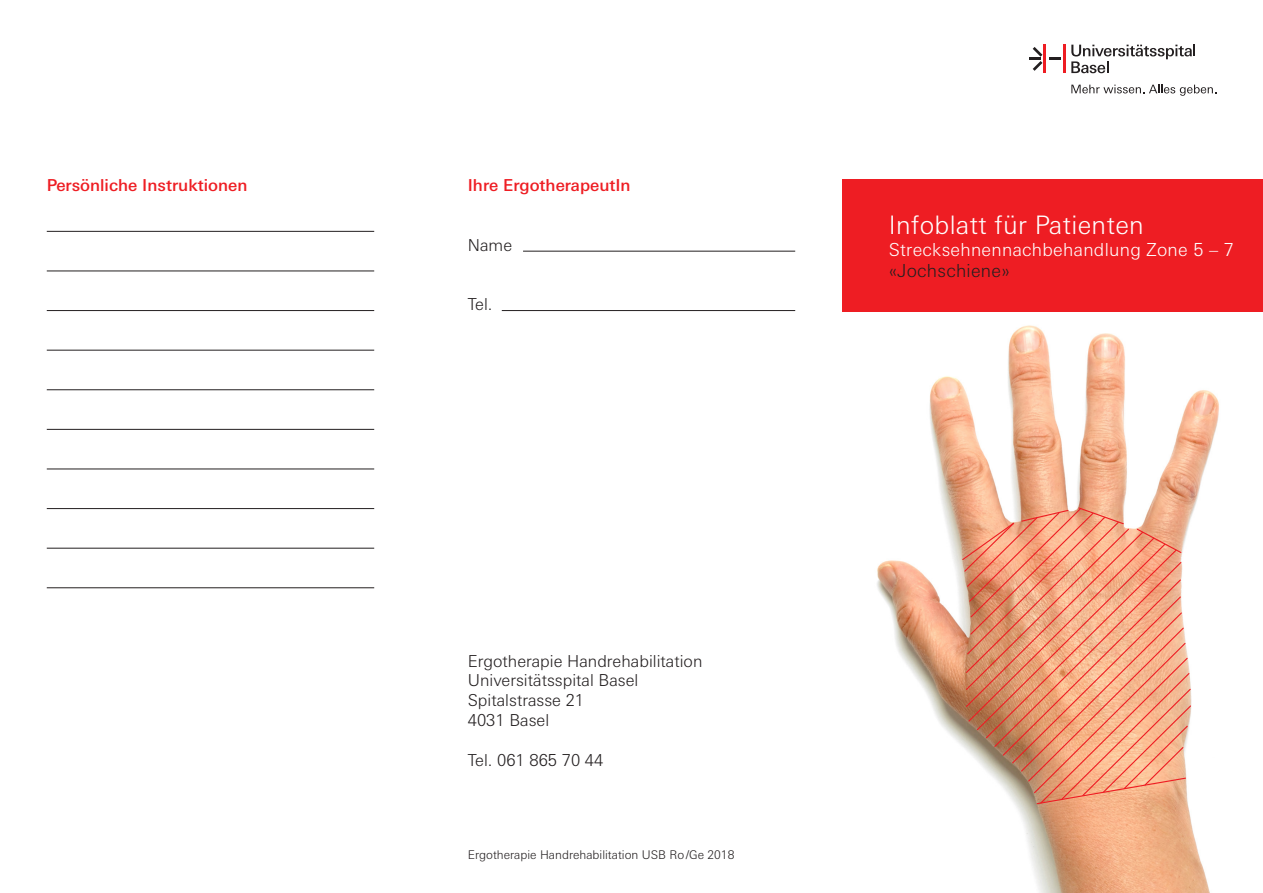
<style>
.page{position:relative;width:1263px;height:893px;background:#fff}
.page>*{position:absolute;margin:0;border:0;box-sizing:border-box;transform-origin:0 0}
.t1{font:300 25.5px "LT Univers Basic";letter-spacing:.015em;color:#fff}
.t2{font:300 18px "LT Univers Basic";letter-spacing:.015em;color:#fff}
.t3{font:300 18px "LT Univers Basic";letter-spacing:.015em;color:#231f20}
.t4{font:300 16.5px "LT Univers Basic";color:#231f20}
.t5{font:500 16.5px "LT Univers Basic";color:#ee1d23}
.t6{font:300 12px "LT Univers Basic";color:#231f20}
</style>
<div class="page">
<hr style="left:1043px;top:45px;width:3px;height:28px;background:#ee1d23">
<hr style="left:1063px;top:45px;width:3px;height:28px;background:#ee1d23">
<svg style="left:1049px;top:58px;width:11px;height:2px"></svg>
<svg style="left:1029px;top:47px;width:13px;height:24px"></svg>
<svg style="left:1071px;top:45px;width:124px;height:28px"></svg>
<svg style="left:1071px;top:85px;width:145px;height:11px"></svg>
<div style="left:842px;top:179px;width:421px;height:134px;background:#ee1d23"></div>
<hr style="left:523px;top:251px;width:272px;height:1px;background:#231f20">
<hr style="left:502px;top:310px;width:293px;height:1px;background:#231f20">
<hr style="left:47px;top:231px;width:327px;height:1px;background:#231f20">
<hr style="left:47px;top:271px;width:327px;height:1px;background:#231f20">
<hr style="left:47px;top:310px;width:327px;height:1px;background:#231f20">
<hr style="left:47px;top:350px;width:327px;height:1px;background:#231f20">
<hr style="left:47px;top:389px;width:327px;height:1px;background:#231f20">
<hr style="left:47px;top:429px;width:327px;height:1px;background:#231f20">
<hr style="left:47px;top:469px;width:327px;height:1px;background:#231f20">
<hr style="left:47px;top:508px;width:327px;height:1px;background:#231f20">
<hr style="left:47px;top:548px;width:327px;height:1px;background:#231f20">
<hr style="left:47px;top:587px;width:327px;height:1px;background:#231f20">
<img style="left:877px;top:325px;width:342px;height:568px">
<svg style="left:961px;top:506px;width:231px;height:299px;background:#eaa685"></svg>
<p class="t5" style="left:47px;top:176px;width:202px">Persönliche Instruktionen</p>
<p class="t5" style="left:468px;top:176px;width:164px">Ihre ErgotherapeutIn</p>
<p class="t4" style="left:468px;top:235px;width:46px">Name</p>
<p class="t4" style="left:468px;top:295px;width:26px">Tel.</p>
<p class="t4" style="left:468px;top:651px;width:236px">Ergotherapie Handrehabilitation</p>
<p class="t4" style="left:468px;top:671px;width:172px">Universitätsspital Basel</p>
<p class="t4" style="left:468px;top:691px;width:118px">Spitalstrasse 21</p>
<p class="t4" style="left:468px;top:710px;width:83px">4031 Basel</p>
<p class="t4" style="left:468px;top:750px;width:137px">Tel. 061 865 70 44</p>
<p class="t6" style="left:468px;top:848px;width:268px">Ergotherapie Handrehabilitation USB Ro/Ge 2018</p>
<p class="t1" style="left:889px;top:210px;width:257px">Infoblatt für Patienten</p>
<p class="t2" style="left:889px;top:238px;width:347px">Strecksehnennachbehandlung Zone 5 – 7</p>
<p class="t3" style="left:889px;top:260px;width:123px">«Jochschiene»</p>
</div>
